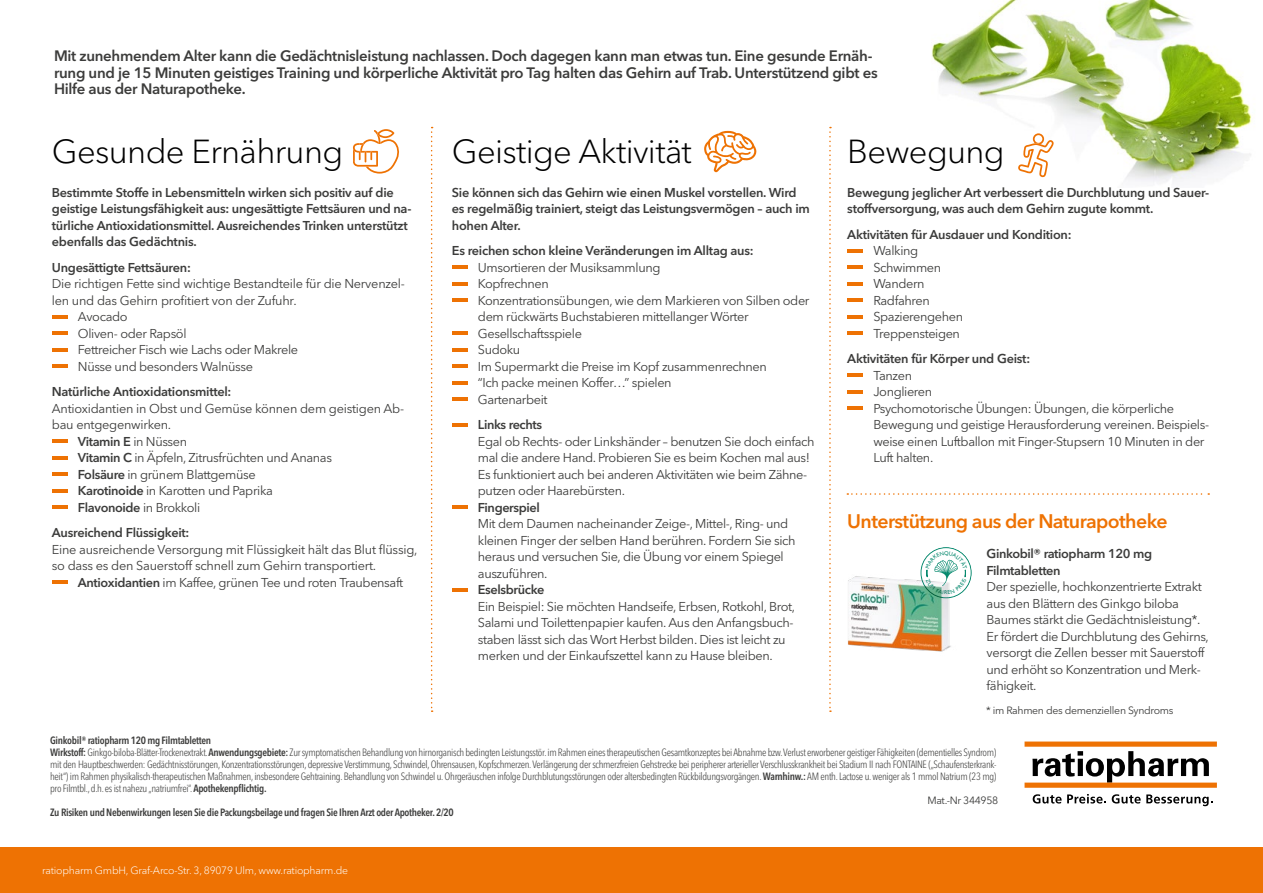
<style>
.page{position:relative;width:1263px;height:893px;background:#fff}
.page>*{position:absolute;margin:0;border:0;box-sizing:border-box;transform-origin:0 0}
.t1{font:300 33px "Avenir Next LT Pro";letter-spacing:-.02em;color:#000}
.t2{font:600 19.5px "Avenir Next LT Pro";letter-spacing:-.03em;color:#ee7203}
.t3{font:600 15px/16.5px "Avenir Next LT Pro";letter-spacing:-.02em;color:#3c3c3b}
.t4{font:12.75px/16.5px "Avenir Next LT Pro";letter-spacing:-.03em;color:#3c3c3b}
.t5{font:600 12.75px/16.5px "Avenir Next LT Pro";letter-spacing:-.02em;color:#3c3c3b}
.t6{font:300 condensed 10.5px/12px "Avenir Next LT Pro";letter-spacing:-.03em;color:#3c3c3b}
.t7{font:600 condensed 10.5px "Avenir Next LT Pro";letter-spacing:-.03em;color:#3c3c3b}
.t8{font:300 10.5px "Avenir Next LT Pro";letter-spacing:-.02em;color:#fff}
.t9{font:10.5px "Avenir Next LT Pro";letter-spacing:-.03em;color:#3c3c3b}
.s1{font-weight:400}
.s2{font-weight:600}
</style>
<div class="page">
<img style="left:931px;top:0;width:321px;height:182px">
<div style="left:0;top:847px;width:1263px;height:46px;background:#ee7203"></div>
<hr style="left:52px;top:315px;width:16px;height:4px;background:#ee7203">
<hr style="left:52px;top:331px;width:16px;height:4px;background:#ee7203">
<hr style="left:52px;top:348px;width:16px;height:4px;background:#ee7203">
<hr style="left:52px;top:364px;width:16px;height:4px;background:#ee7203">
<hr style="left:52px;top:439px;width:16px;height:4px;background:#ee7203">
<hr style="left:52px;top:456px;width:16px;height:4px;background:#ee7203">
<hr style="left:52px;top:472px;width:16px;height:4px;background:#ee7203">
<hr style="left:52px;top:489px;width:16px;height:4px;background:#ee7203">
<hr style="left:52px;top:505px;width:16px;height:4px;background:#ee7203">
<hr style="left:52px;top:580px;width:16px;height:4px;background:#ee7203">
<hr style="left:452px;top:265px;width:15px;height:4px;background:#ee7203">
<hr style="left:452px;top:282px;width:15px;height:4px;background:#ee7203">
<hr style="left:452px;top:298px;width:15px;height:4px;background:#ee7203">
<hr style="left:452px;top:331px;width:15px;height:4px;background:#ee7203">
<hr style="left:452px;top:348px;width:15px;height:4px;background:#ee7203">
<hr style="left:452px;top:364px;width:15px;height:4px;background:#ee7203">
<hr style="left:452px;top:381px;width:15px;height:4px;background:#ee7203">
<hr style="left:452px;top:397px;width:15px;height:4px;background:#ee7203">
<hr style="left:452px;top:423px;width:15px;height:4px;background:#ee7203">
<hr style="left:452px;top:505px;width:15px;height:4px;background:#ee7203">
<hr style="left:452px;top:588px;width:15px;height:4px;background:#ee7203">
<hr style="left:847px;top:249px;width:16px;height:4px;background:#ee7203">
<hr style="left:847px;top:265px;width:16px;height:4px;background:#ee7203">
<hr style="left:847px;top:282px;width:16px;height:4px;background:#ee7203">
<hr style="left:847px;top:298px;width:16px;height:4px;background:#ee7203">
<hr style="left:847px;top:315px;width:16px;height:4px;background:#ee7203">
<hr style="left:847px;top:331px;width:16px;height:4px;background:#ee7203">
<hr style="left:847px;top:373px;width:16px;height:4px;background:#ee7203">
<hr style="left:847px;top:390px;width:16px;height:4px;background:#ee7203">
<hr style="left:847px;top:406px;width:16px;height:4px;background:#ee7203">
<svg style="left:1033px;top:794px;width:73px;height:9px"></svg>
<svg style="left:1112px;top:794px;width:100px;height:12px"></svg>
<svg style="left:1032px;top:751px;width:177px;height:32px"></svg>
<div style="left:1024px;top:783px;width:193px;height:5px;background:#ee7203"></div>
<div style="left:1024px;top:741px;width:193px;height:6px;background:#ee7203"></div>
<svg style="left:704px;top:131px;width:53px;height:41px"></svg>
<svg style="left:1018px;top:133px;width:36px;height:44px"></svg>
<svg style="left:353px;top:129px;width:46px;height:45px"></svg>
<svg style="left:431px;top:127px;width:2px;height:585px"></svg>
<svg style="left:829px;top:127px;width:2px;height:585px"></svg>
<svg style="left:847px;top:493px;width:362px;height:2px"></svg>
<img style="left:848px;top:576px;width:103px;height:76px">
<svg style="left:920px;top:547px;width:52px;height:52px"></svg>
<div style="left:920px;top:547px;width:51px;height:51px;border:1px solid #06896e;border-radius:50%"></div>
<svg style="left:925px;top:551px;width:42px;height:43px"></svg>
<p class="t3" style="left:54px;top:48px;width:825px">Mit zunehmendem Alter kann die Gedächtnisleistung nachlassen. Doch dagegen kann man etwas tun. Eine gesunde Ernäh&shy;rung und je 15 Minuten geistiges Training und körperliche Aktivität pro Tag halten das Gehirn auf Trab. Unterstützend gibt es<br>Hilfe aus der Naturapotheke.</p>
<h1 class="t1" style="left:52px;top:132px;width:293px">Gesunde Ernährung</h1>
<p class="t5" style="left:52px;top:184px;width:361px">Bestimmte Stoffe in Lebensmitteln wirken sich positiv auf die geistige Leistungsfähigkeit aus: ungesättigte Fettsäuren und na&shy;türliche Antioxidationsmittel. Ausreichendes Trinken unterstützt ebenfalls das Gedächtnis.</p>
<p class="t5" style="left:52px;top:259px;width:140px">Ungesättigte Fettsäuren:</p>
<p class="t4" style="left:52px;top:276px;width:355px">Die richtigen Fette sind wichtige Bestandteile für die Nervenzel-</p>
<p class="t4" style="left:52px;top:292px;width:246px">len und das Gehirn profitiert von der Zufuhr.</p>
<p class="t4" style="left:78px;top:309px;width:51px">Avocado</p>
<p class="t4" style="left:78px;top:325px;width:110px">Oliven- oder Rapsöl</p>
<p class="t4" style="left:78px;top:342px;width:222px">Fettreicher Fisch wie Lachs oder Makrele</p>
<p class="t4" style="left:78px;top:358px;width:177px">Nüsse und besonders Walnüsse</p>
<p class="t5" style="left:52px;top:384px;width:181px">Natürliche Antioxidationsmittel:</p>
<p class="t4" style="left:52px;top:400px;width:354px">Antioxidantien in Obst und Gemüse können dem geistigen Ab-</p>
<p class="t4" style="left:52px;top:417px;width:121px">bau entgegenwirken.</p>
<p class="t5" style="left:78px;top:433px;width:111px">Vitamin E <span class="s1">in Nüssen</span></p>
<p class="t4" style="left:78px;top:450px;width:256px"><span class="s2">Vitamin C</span> in Äpfeln, Zitrusfrüchten und Ananas</p>
<p class="t4" style="left:78px;top:466px;width:179px"><span class="s2">Folsäure</span> in grünem Blattgemüse</p>
<p class="t4" style="left:78px;top:483px;width:196px"><span class="s2">Karotinoide</span> in Karotten und Paprika</p>
<p class="t5" style="left:78px;top:499px;width:124px">Flavonoide <span class="s1">in Brokkoli</span></p>
<p class="t5" style="left:52px;top:525px;width:139px">Ausreichend Flüssigkeit:</p>
<p class="t4" style="left:52px;top:541px;width:367px">Eine ausreichende Versorgung mit Flüssigkeit hält das Blut flüssig, so dass es den Sauerstoff schnell zum Gehirn transportiert.</p>
<p class="t4" style="left:78px;top:574px;width:327px"><span class="s2">Antioxidantien</span> im Kaffee, grünen Tee und roten Traubensaft</p>
<h1 class="t1" style="left:452px;top:132px;width:241px">Geistige Aktivität</h1>
<p class="t5" style="left:452px;top:184px;width:360px">Sie können sich das Gehirn wie einen Muskel vorstellen. Wird es regelmäßig trainiert, steigt das Leistungsvermögen – auch im hohen Alter.</p>
<p class="t5" style="left:452px;top:243px;width:303px">Es reichen schon kleine Veränderungen im Alltag aus:</p>
<p class="t4" style="left:478px;top:259px;width:333px">Umsortieren der Musiksammlung<br>Kopfrechnen<br>Konzentrationsübungen, wie dem Markieren von Silben oder dem rückwärts Buchstabieren mittellanger Wörter<br>Gesellschaftsspiele<br>Sudoku<br>Im Supermarkt die Preise im Kopf zusammenrechnen<br>“Ich packe meinen Koffer…” spielen<br>Gartenarbeit</p>
<p class="t5" style="left:478px;top:417px;width:66px">Links rechts</p>
<p class="t4" style="left:478px;top:433px;width:338px">Egal ob Rechts- oder Linkshänder – benutzen Sie doch einfach mal die andere Hand. Probieren Sie es beim Kochen mal aus!<br>Es funktioniert auch bei anderen Aktivitäten wie beim Zähne&shy;putzen oder Haarebürsten.</p>
<p class="t5" style="left:478px;top:499px;width:63px">Fingerspiel</p>
<p class="t4" style="left:478px;top:516px;width:319px">Mit dem Daumen nacheinander Zeige-, Mittel-, Ring- und kleinen Finger der selben Hand berühren. Fordern Sie sich heraus und versuchen Sie, die Übung vor einem Spiegel auszuführen.</p>
<p class="t5" style="left:478px;top:582px;width:68px">Eselsbrücke</p>
<p class="t4" style="left:478px;top:598px;width:319px">Ein Beispiel: Sie möchten Handseife, Erbsen, Rotkohl, Brot, Salami und Toilettenpapier kaufen. Aus den Anfangsbuch&shy;staben lässt sich das Wort Herbst bilden. Dies ist leicht zu merken und der Einkaufszettel kann zu Hause bleiben.</p>
<h1 class="t1" style="left:847px;top:132px;width:159px">Bewegung</h1>
<p class="t5" style="left:847px;top:184px;width:364px">Bewegung jeglicher Art verbessert die Durchblutung und Sauer&shy;stoffversorgung, was auch dem Gehirn zugute kommt.</p>
<p class="t5" style="left:847px;top:226px;width:226px">Aktivitäten für Ausdauer und Kondition:</p>
<p class="t4" style="left:873px;top:243px;width:91px">Walking<br>Schwimmen<br>Wandern<br>Radfahren<br>Spazierengehen<br>Treppensteigen</p>
<p class="t5" style="left:847px;top:351px;width:184px">Aktivitäten für Körper und Geist:</p>
<p class="t4" style="left:873px;top:367px;width:337px">Tanzen<br>Jonglieren<br>Psychomotorische Übungen: Übungen, die körperliche Bewegung und geistige Herausforderung vereinen. Beispiels&shy;weise einen Luftballon mit Finger-Stupsern 10 Minuten in der Luft halten.</p>
<h2 class="t2" style="left:847px;top:510px;width:322px">Unterstützung aus der Naturapotheke</h2>
<p class="t5" style="left:986px;top:545px;width:167px">Ginkobil® ratiopharm 120 mg<br>Filmtabletten</p>
<p class="t4" style="left:986px;top:578px;width:224px">Der spezielle, hochkonzentrierte Extrakt aus den Blättern des Ginkgo biloba Baumes stärkt die Gedächtnisleistung*.<br>Er fördert die Durchblutung des Gehirns, versorgt die Zellen besser mit Sauerstoff und erhöht so Konzentration und Merk&shy;fähigkeit.</p>
<p class="t9" style="left:986px;top:704px;width:189px">* im Rahmen des demenziellen Syndroms</p>
<p class="t6" style="left:50px;top:734px;width:948px"><span class="s2">Ginkobil® ratiopharm 120 mg Filmtabletten<br>Wirkstoff:</span> Ginkgo-biloba-Blätter-Trockenextrakt. <span class="s2">Anwendungsgebiete:</span> Zur symptomatischen Behandlung von hirnorganisch bedingten Leistungsstör. im Rahmen eines therapeutischen Gesamtkonzeptes bei Abnahme bzw. Verlust erworbener geistiger Fähigkeiten (dementielles Syndrom) mit den Hauptbeschwerden: Gedächtnisstörungen, Konzentrationsstörungen, depressive Verstimmung, Schwindel, Ohrensausen, Kopfschmerzen. Verlängerung der schmerzfreien Gehstrecke bei peripherer arterieller Verschlusskrankheit bei Stadium II nach FONTAINE („Schaufensterkrank&shy;heit“) im Rahmen physikalisch-therapeutischen Maßnahmen, insbesondere Gehtraining. Behandlung von Schwindel u. Ohrgeräuschen infolge Durchblutungsstörungen oder altersbedingten Rückbildungsvorgängen. <span class="s2">Warnhinw.:</span> AM enth. Lactose u. weniger als 1 mmol Natrium (23 mg) pro Filmtbl., d.h. es ist nahezu „natriumfrei“. <span class="s2">Apothekenpflichtig.</span></p>
<p class="t7" style="left:50px;top:805px;width:405px">Zu Risiken und Nebenwirkungen lesen Sie die Packungsbeilage und fragen Sie Ihren Arzt oder Apotheker. 2/20</p>
<p class="t9" style="left:927px;top:794px;width:72px">Mat.-Nr 344958</p>
<p class="t8" style="left:42px;top:864px;width:307px">ratiopharm GmbH, Graf-Arco-Str. 3, 89079 Ulm, www.ratiopharm.de</p>
</div>
